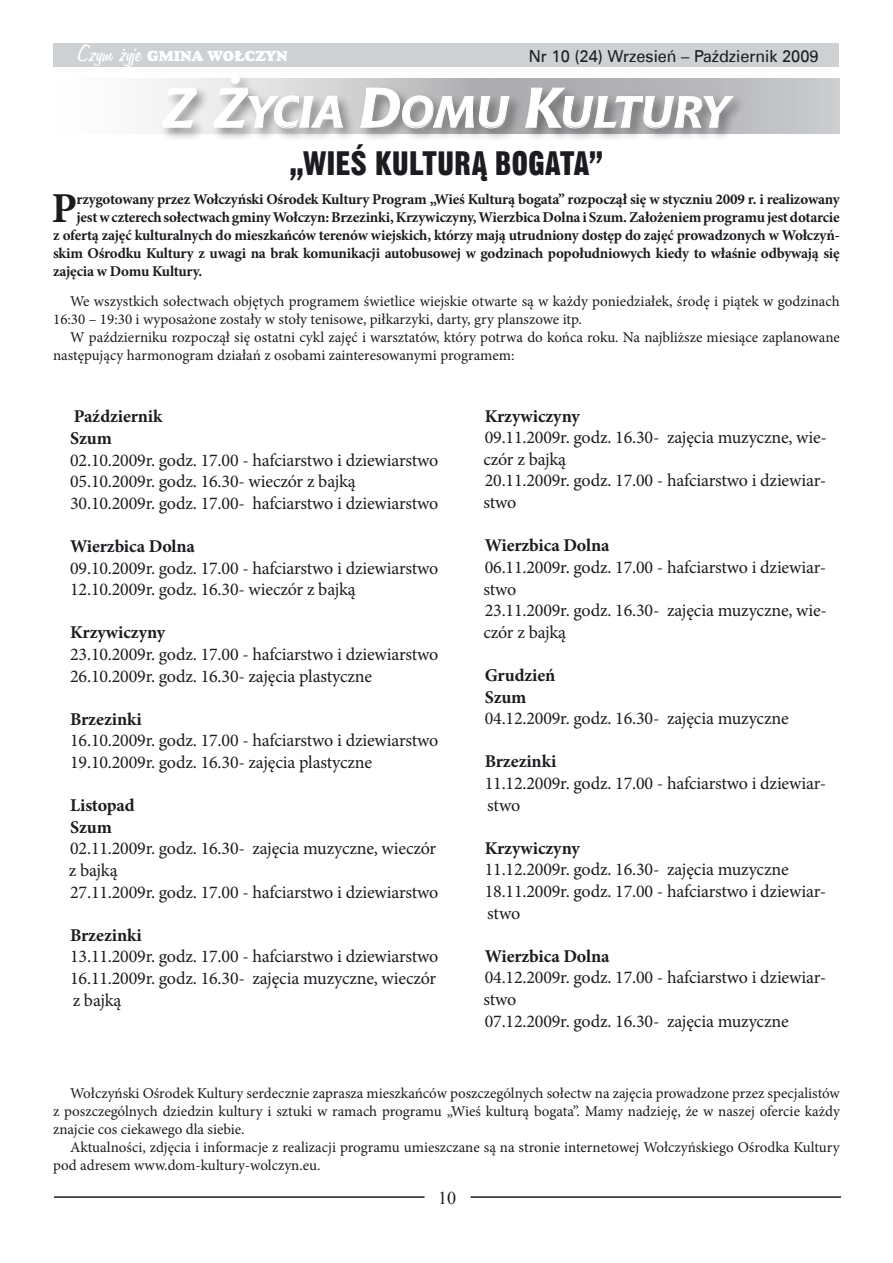
<style>
.page{position:relative;width:893px;height:1263px;background:#fff}
.page>*{position:absolute;margin:0;border:0;box-sizing:border-box;transform-origin:0 0}
.t1{font:italic 700 43.5px "Chianti BT";letter-spacing:-.02em;color:#fff;scale:1.09 1}
.t2{font:700 42.75px "Minion Pro";color:#1b1c20}
.t3{font:33px "Gothic No 13 EU";color:#1b1c20}
.t4{font:18px/21.6px "Minion Pro";letter-spacing:-.01em;color:#1b1c20}
.t5{font:700 18px/21.6px "Minion Pro";letter-spacing:-.01em;color:#1b1c20}
.t6{font:18px "Times New Roman";color:#1b1c20}
.t7{font:16.5px "Zurich EU";color:#1b1c20}
.t8{font:15px/18px "Minion Pro";color:#1b1c20}
.t9{font:700 15px "Minion Pro";letter-spacing:-.015em;color:#1b1c20}
.t10{font:15px "Goudy Hvyface EU";color:#fff}
.s1{font-family:"Freehand 575 EU";font-size:27px}
.s2{font-size:55.5px}
</style>
<div class="page">
<svg style="left:156px;top:79px;width:683px;height:54px;background:#c5c7c9"></svg>
<div style="left:159px;top:72px;width:587px;height:70px;background:#1b1c20;opacity:.48"></div>
<svg style="left:161px;top:87px;width:36px;height:41px"></svg>
<svg style="left:213px;top:75px;width:130px;height:54px;background:#d2d2d3"></svg>
<svg style="left:360px;top:87px;width:150px;height:42px;background:#adadaf"></svg>
<svg style="left:525px;top:87px;width:209px;height:42px;background:#a8a8ab"></svg>
<hr style="left:54px;top:1196px;width:370px;height:2px;background:#1b1c20">
<hr style="left:471px;top:1196px;width:370px;height:2px;background:#1b1c20">
<div style="left:54px;top:43px;width:785px;height:24px;background:#ced1d3"></div>
<p class="t10" style="left:78px;top:47px;width:211px"><span class="s1">Czym żyje</span> GMINA WOŁCZYN</p>
<p class="t7" style="left:529px;top:46px;width:291px">Nr 10 (24) Wrzesień – Październik 2009</p>
<h1 class="t1" style="left:163px;top:81px;width:522px"><span class="s2">Z Ż</span>YCIA <span class="s2">D</span>OMU <span class="s2">K</span>ULTURY</h1>
<h3 class="t3" style="left:289px;top:143px;width:315px">„WIEŚ KU LTURĄ BOGATA”</h3>
<h2 class="t2" style="left:52px;top:178px;width:27px">P</h2>
<p class="t9" style="left:76px;top:188px;width:765px">rzygotowany przez Wołczyński Ośrodek Kultury Program „Wieś Kulturą bogata” rozpoczął się w styczniu 2009 r. i realizowany</p>
<p class="t9" style="left:76px;top:206px;width:765px">jest w czterech sołectwach gminy Wołczyn: Brzezinki, Krzywiczyny, Wierzbica Dolna i Szum. Założeniem programu jest dotarcie</p>
<p class="t9" style="left:53px;top:224px;width:788px">z ofertą zajęć kulturalnych do mieszkańców terenów wiejskich, którzy mają utrudniony dostęp do zajęć prowadzonych w Wołczyń-</p>
<p class="t9" style="left:53px;top:242px;width:788px">skim Ośrodku Kultury z uwagi na brak komunikacji autobusowej w godzinach popołudniowych kiedy to właśnie odbywają się</p>
<p class="t9" style="left:53px;top:260px;width:151px">zajęcia w Domu Kultury.</p>
<p class="t8" style="left:53px;top:292px;width:788px;text-indent:17px">We wszystkich sołectwach objętych programem świetlice wiejskie otwarte są w każdy poniedziałek, środę i piątek w godzinach<br>16:30 – 19:30 i wyposażone zostały w stoły tenisowe, piłkarzyki, darty, gry planszowe itp.</p>
<p class="t8" style="left:53px;top:328px;width:788px;text-indent:17px">W październiku rozpoczął się ostatni cykl zajęć i warsztatów, który potrwa do końca roku. Na najbliższe miesiące zaplanowane następujący harmonogram działań z osobami zainteresowanymi programem:</p>
<p class="t5" style="left:70px;top:406px;width:94px">Październik<br>Szum</p>
<p class="t4" style="left:70px;top:449px;width:370px">02.10.2009r. godz. 17.00 - hafciarstwo i dziewiarstwo<br>05.10.2009r. godz. 16.30- wieczór z bajką<br>30.10.2009r. godz. 17.00- hafciarstwo i dziewiarstwo</p>
<p class="t5" style="left:70px;top:535px;width:126px">Wierzbica Dolna</p>
<p class="t4" style="left:70px;top:557px;width:370px">09.10.2009r. godz. 17.00 - hafciarstwo i dziewiarstwo<br>12.10.2009r. godz. 16.30- wieczór z bajką</p>
<p class="t5" style="left:70px;top:622px;width:97px">Krzywiczyny</p>
<p class="t4" style="left:70px;top:643px;width:370px">23.10.2009r. godz. 17.00 - hafciarstwo i dziewiarstwo<br>26.10.2009r. godz. 16.30- zajęcia plastyczne</p>
<p class="t5" style="left:70px;top:708px;width:73px">Brzezinki</p>
<p class="t4" style="left:70px;top:730px;width:370px">16.10.2009r. godz. 17.00 - hafciarstwo i dziewiarstwo<br>19.10.2009r. godz. 16.30- zajęcia plastyczne</p>
<p class="t5" style="left:70px;top:794px;width:66px">Listopad<br>Szum</p>
<p class="t4" style="left:69px;top:838px;width:371px">02.11.2009r. godz. 16.30- zajęcia muzyczne, wieczór z bajką<br>27.11.2009r. godz. 17.00 - hafciarstwo i dziewiarstwo</p>
<p class="t5" style="left:70px;top:924px;width:73px">Brzezinki</p>
<p class="t4" style="left:70px;top:946px;width:370px;text-align:justify">13.11.2009r. godz. 17.00 - hafciarstwo i dziewiarstwo 16.11.2009r. godz. 16.30- zajęcia muzyczne, wieczór z bajką</p>
<p class="t5" style="left:485px;top:405px;width:97px">Krzywiczyny</p>
<p class="t4" style="left:483px;top:427px;width:345px">09.11.2009r. godz. 16.30- zajęcia muzyczne, wie&shy;czór z bajką<br>20.11.2009r. godz. 17.00 - hafciarstwo i dziewiar&shy;stwo</p>
<p class="t5" style="left:485px;top:534px;width:126px">Wierzbica Dolna</p>
<p class="t4" style="left:483px;top:556px;width:345px">06.11.2009r. godz. 17.00 - hafciarstwo i dziewiar&shy;stwo<br>23.11.2009r. godz. 16.30- zajęcia muzyczne, wie&shy;czór z bajką</p>
<p class="t5" style="left:485px;top:664px;width:72px">Grudzień<br>Szum</p>
<p class="t4" style="left:485px;top:708px;width:305px">04.12.2009r. godz. 16.30- zajęcia muzyczne</p>
<p class="t5" style="left:485px;top:750px;width:73px">Brzezinki</p>
<p class="t4" style="left:485px;top:772px;width:343px">11.12.2009r. godz. 17.00 - hafciarstwo i dziewiar&shy;stwo</p>
<p class="t5" style="left:485px;top:837px;width:97px">Krzywiczyny</p>
<p class="t4" style="left:485px;top:859px;width:343px">11.12.2009r. godz. 16.30- zajęcia muzyczne<br>18.11.2009r. godz. 17.00 - hafciarstwo i dziewiar&shy;stwo</p>
<p class="t5" style="left:485px;top:945px;width:126px">Wierzbica Dolna</p>
<p class="t4" style="left:483px;top:967px;width:344px">04.12.2009r. godz. 17.00 - hafciarstwo i dziewiar&shy;stwo<br>07.12.2009r. godz. 16.30- zajęcia muzyczne</p>
<p class="t8" style="left:53px;top:1084px;width:788px;text-align:justify;text-indent:17px">Wołczyński Ośrodek Kultury serdecznie zaprasza mieszkańców poszczególnych sołectw na zajęcia prowadzone przez specjalistów z poszczególnych dziedzin kultury i sztuki w ramach programu „Wieś kulturą bogata”. Mamy nadzieję, że w naszej ofercie każdy znajcie cos ciekawego dla siebie.</p>
<p class="t8" style="left:53px;top:1138px;width:788px;text-indent:17px">Aktualności, zdjęcia i informacje z realizacji programu umieszczane są na stronie internetowej Wołczyńskiego Ośrodka Kultury pod adresem www.dom-kultury-wolczyn.eu.</p>
<p class="t6" style="left:438px;top:1185px;width:19px">10</p>
</div>
